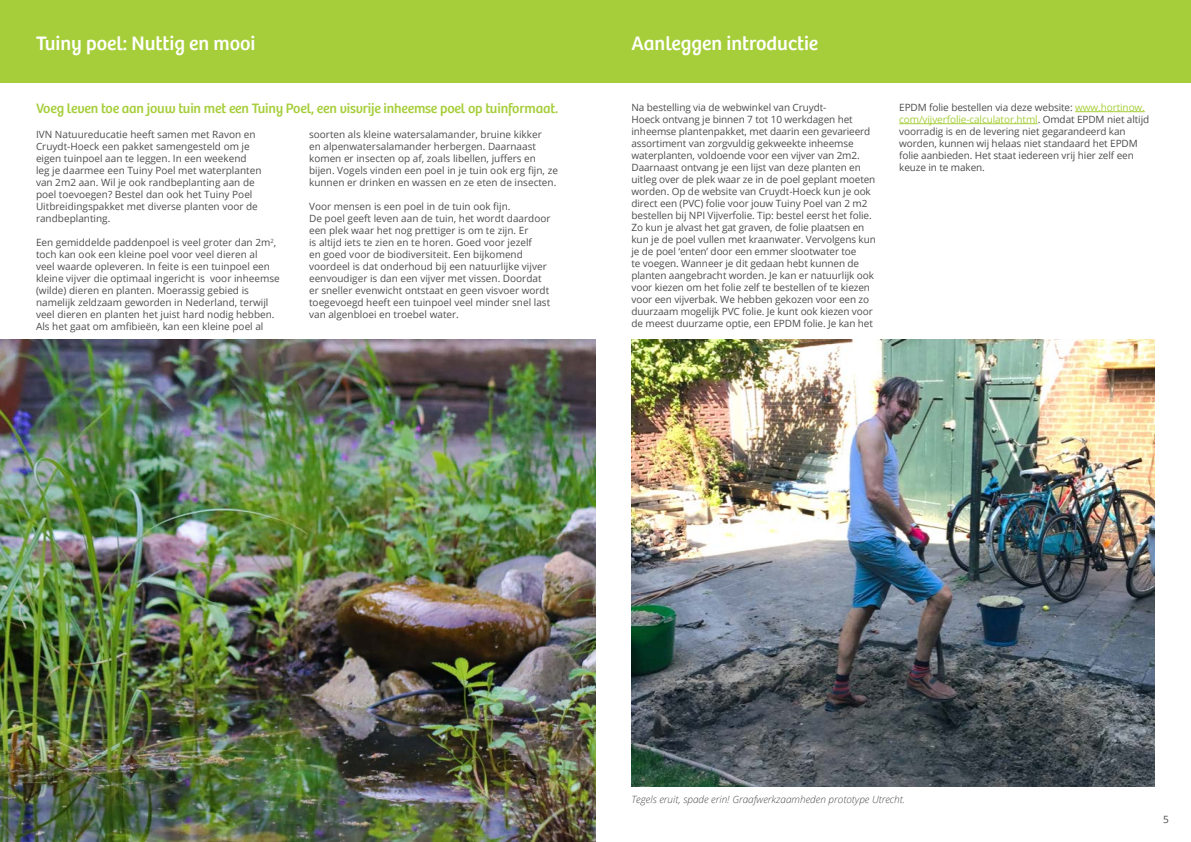
<style>
.page{position:relative;width:1191px;height:842px;background:#fff}
.page>*{position:absolute;margin:0;border:0;box-sizing:border-box;transform-origin:0 0}
.t1{font:20px "Bree";color:#fff}
.t2{font:14px "Bree";letter-spacing:-.01em;color:#a6ce3a}
.t3{font:10px/12px "Open Sans";color:#4d4d4f}
.t4{font:italic 300 10px "Open Sans";color:#4d4d4f}
.s1{color:#a6ce39}
</style>
<div class="page">
<div style="left:0;top:0;width:595px;height:82px;background:#a6ce3a"></div>
<img style="left:0;top:340px;width:595px;height:502px">
<div style="left:595px;top:0;width:596px;height:82px;background:#a6ce3a"></div>
<img style="left:631px;top:340px;width:524px;height:446px">
<hr style="left:1075px;top:111px;width:69px;height:1px;background:#a6ce39">
<hr style="left:899px;top:123px;width:138px;height:1px;background:#a6ce39">
<h1 class="t1" style="left:36px;top:31px;width:221px">Tuiny poel: Nuttig en mooi</h1>
<h2 class="t2" style="left:36px;top:101px;width:524px">Voeg leven toe aan jouw tuin met een Tuiny Poel, een visvrije inheemse poel op tuinformaat.</h2>
<p class="t3" style="left:36px;top:129px;width:227px">IVN Natuureducatie heeft samen met Ravon en Cruydt-Hoeck een pakket samengesteld om je eigen tuinpoel aan te leggen. In een weekend leg je daarmee een Tuiny Poel met waterplanten van 2m2 aan. Wil je ook randbeplanting aan de poel toevoegen? Bestel dan ook het Tuiny Poel Uitbreidingspakket met diverse planten voor de randbeplanting.</p>
<p class="t3" style="left:36px;top:237px;width:245px">Een gemiddelde paddenpoel is veel groter dan 2m<sup>2</sup>, toch kan ook een kleine poel voor veel dieren al<br>veel waarde opleveren. In feite is een tuinpoel een kleine vijver die optimaal ingericht is voor inheemse (wilde) dieren en planten. Moerassig gebied is namelijk zeldzaam geworden in Nederland, terwijl veel dieren en planten het juist hard nodig hebben.<br>Als het gaat om amfibieën, kan een kleine poel al</p>
<p class="t3" style="left:309px;top:129px;width:250px">soorten als kleine watersalamander, bruine kikker<br>en alpenwatersalamander herbergen. Daarnaast komen er insecten op af, zoals libellen, juffers en bijen. Vogels vinden een poel in je tuin ook erg fijn, ze kunnen er drinken en wassen en ze eten de insecten.</p>
<p class="t3" style="left:309px;top:201px;width:243px">Voor mensen is een poel in de tuin ook fijn.<br>De poel geeft leven aan de tuin, het wordt daardoor een plek waar het nog prettiger is om te zijn. Er<br>is altijd iets te zien en te horen. Goed voor jezelf<br>en goed voor de biodiversiteit. Een bijkomend voordeel is dat onderhoud bij een natuurlijke vijver eenvoudiger is dan een vijver met vissen. Doordat er sneller evenwicht ontstaat en geen visvoer wordt toegevoegd heeft een tuinpoel veel minder snel last van algenbloei en troebel water.</p>
<h1 class="t1" style="left:631px;top:31px;width:188px">Aanleggen introductie</h1>
<p class="t3" style="left:631px;top:101px;width:246px">Na bestelling via de webwinkel van Cruydt-<br>Hoeck ontvang je binnen 7 tot 10 werkdagen het inheemse plantenpakket, met daarin een gevarieerd assortiment van zorgvuldig gekweekte inheemse waterplanten, voldoende voor een vijver van 2m2.<br>Daarnaast ontvang je een lijst van deze planten en uitleg over de plek waar ze in de poel geplant moeten worden. Op de website van Cruydt-Hoeck kun je ook direct een (PVC) folie voor jouw Tuiny Poel van 2 m2 bestellen bij NPI Vijverfolie. Tip: bestel eerst het folie.<br>Zo kun je alvast het gat graven, de folie plaatsen en kun je de poel vullen met kraanwater. Vervolgens kun je de poel ‘enten’ door een emmer slootwater toe<br>te voegen. Wanneer je dit gedaan hebt kunnen de planten aangebracht worden. Je kan er natuurlijk ook voor kiezen om het folie zelf te bestellen of te kiezen voor een vijverbak. We hebben gekozen voor een zo duurzaam mogelijk PVC folie. Je kunt ook kiezen voor de meest duurzame optie, een EPDM folie. Je kan het</p>
<p class="t3" style="left:899px;top:101px;width:251px">EPDM folie bestellen via deze website: <span class="s1">www.hortinow. com/vijverfolie-calculator.html</span>. Omdat EPDM niet altijd voorradig is en de levering niet gegarandeerd kan worden, kunnen wij helaas niet standaard het EPDM folie aanbieden. Het staat iedereen vrij hier zelf een keuze in te maken.</p>
<p class="t4" style="left:631px;top:793px;width:275px">Tegels eruit, spade erin! Graafwerkzaamheden prototype Utrecht.</p>
<p class="t3" style="left:1163px;top:813px;width:7px">5</p>
</div>
